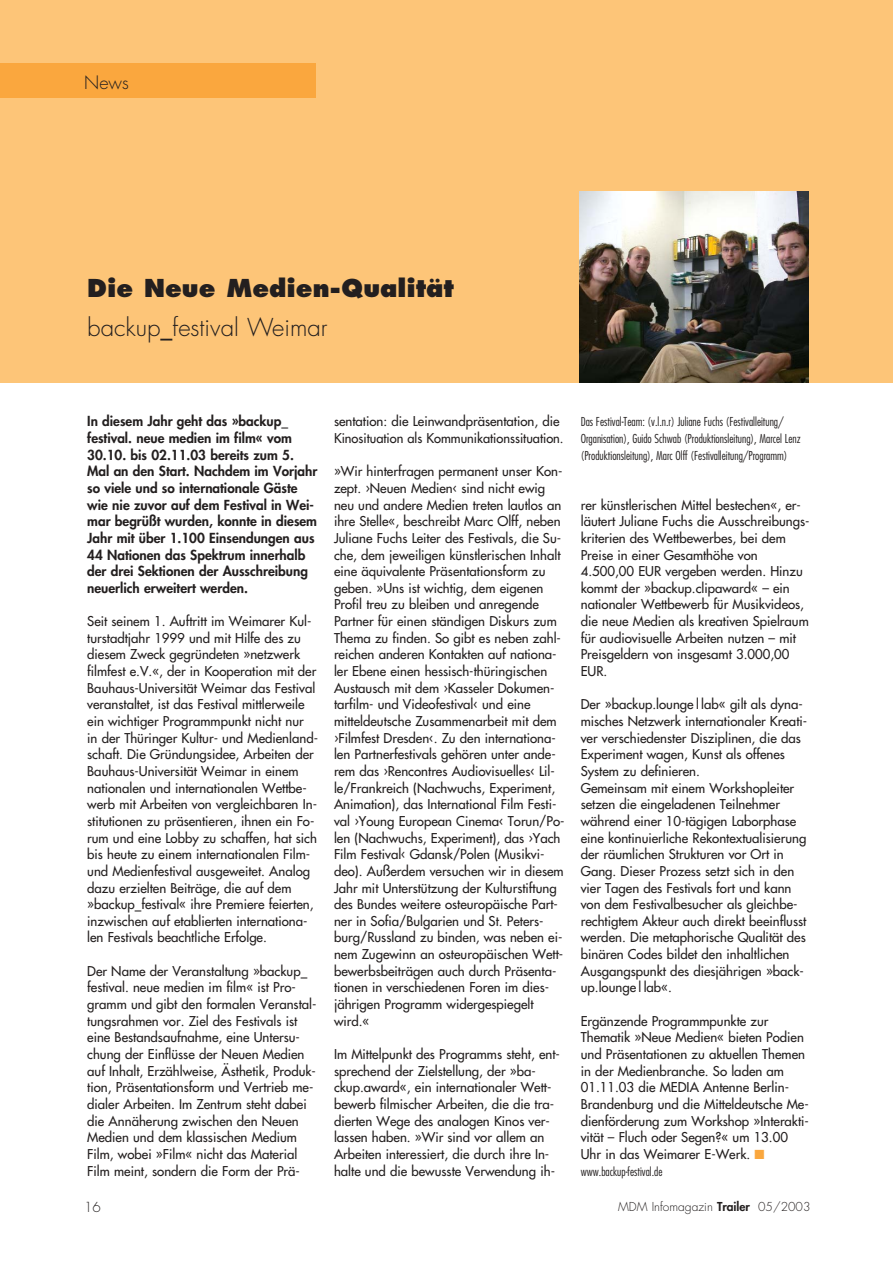
<style>
.page{position:relative;width:893px;height:1263px;background:#fff}
.page>*{position:absolute;margin:0;border:0;box-sizing:border-box;transform-origin:0 0}
.t1{font:800 24px "Futura";color:#231f1f}
.t2{font:300 24px "Futura";color:#231f1f}
.t3{font:300 18px "Futura";color:#231f1f}
.t4{font:800 13.5px/16.6px "Futura";color:#231f1f}
.t5{font:300 13.5px "Futura";color:#231f1f}
.t6{font:13.2px/16.6px "Futura";color:#231f1f}
.t7{font:300 condensed 12px/16.6px "Futura";color:#231f1f}
.t8{font:300 12px "Futura";color:#231f1f}
.s1{color:#faa73e}
.s2{font-weight:800}
</style>
<div class="page">
<div style="left:0;top:0;width:892px;height:383px;background:#fdc578"></div>
<div style="left:0;top:64px;width:315px;height:34px;background:#faa73e"></div>
<img style="left:579px;top:191px;width:230px;height:192px">
<h2 class="t3" style="left:84px;top:74px;width:46px">News</h2>
<h1 class="t1" style="left:87px;top:278px;width:368px">Die Neue Medien-Qualität</h1>
<h1 class="t2" style="left:87px;top:317px;width:242px">backup_festival Weimar</h1>
<p class="t4" style="left:87px;top:414px;width:231px">In diesem Jahr geht das »backup_ festival. neue medien im film« vom 30.10. bis 02.11.03 bereits zum 5.<br>Mal an den Start. Nachdem im Vorjahr so viele und so internationale Gäste wie nie zuvor auf dem Festival in Wei&shy;mar begrüßt wurden, konnte in diesem Jahr mit über 1.100 Einsendungen aus 44 Nationen das Spektrum innerhalb der drei Sektionen der Ausschreibung neuerlich erweitert werden.</p>
<p class="t6" style="left:87px;top:614px;width:232px">Seit seinem 1. Auftritt im Weimarer Kul&shy;turstadtjahr 1999 und mit Hilfe des zu diesem Zweck gegründeten »netzwerk filmfest e.V.«, der in Kooperation mit der Bauhaus-Universität Weimar das Festival veranstaltet, ist das Festival mittlerweile ein wichtiger Programmpunkt nicht nur<br>in der Thüringer Kultur- und Medienland&shy;schaft. Die Gründungsidee, Arbeiten der Bauhaus-Universität Weimar in einem nationalen und internationalen Wettbe&shy;werb mit Arbeiten von vergleichbaren In&shy;stitutionen zu präsentieren, ihnen ein Fo&shy;rum und eine Lobby zu schaffen, hat sich bis heute zu einem internationalen Film&shy;und Medienfestival ausgeweitet. Analog dazu erzielten Beiträge, die auf dem »backup_festival« ihre Premiere feierten, inzwischen auf etablierten internationa&shy;len Festivals beachtliche Erfolge.</p>
<p class="t6" style="left:87px;top:963px;width:231px">Der Name der Veranstaltung »backup_ festival. neue medien im film« ist Pro&shy;gramm und gibt den formalen Veranstal&shy;tungsrahmen vor. Ziel des Festivals ist eine Bestandsaufnahme, eine Untersu&shy;chung der Einflüsse der Neuen Medien auf Inhalt, Erzählweise, Ästhetik, Produk&shy;tion, Präsentationsform und Vertrieb me&shy;dialer Arbeiten. Im Zentrum steht dabei die Annäherung zwischen den Neuen Medien und dem klassischen Medium Film, wobei »Film« nicht das Material Film meint, sondern die Form der Prä-</p>
<p class="t6" style="left:334px;top:414px;width:231px">sentation: die Leinwandpräsentation, die<br>Kinosituation als Kommunikationssituation.</p>
<p class="t6" style="left:334px;top:464px;width:232px">»Wir hinterfragen permanent unser Kon&shy;zept. ›Neuen Medien‹ sind nicht ewig neu und andere Medien treten lautlos an ihre Stelle«, beschreibt Marc Olff, neben Juliane Fuchs Leiter des Festivals, die Su&shy;che, dem jeweiligen künstlerischen Inhalt eine äquivalente Präsentationsform zu geben. »Uns ist wichtig, dem eigenen Profil treu zu bleiben und anregende Partner für einen ständigen Diskurs zum Thema zu finden. So gibt es neben zahl&shy;reichen anderen Kontakten auf nationa&shy;ler Ebene einen hessisch-thüringischen Austausch mit dem ›Kasseler Dokumen&shy;tarfilm- und Videofestival‹ und eine mitteldeutsche Zusammenarbeit mit dem ›Filmfest Dresden‹. Zu den internationa&shy;len Partnerfestivals gehören unter ande&shy;rem das ›Rencontres Audiovisuelles‹ Lil&shy;le/Frankreich (Nachwuchs, Experiment, Animation), das International Film Festi&shy;val ›Young European Cinema‹ Torun/Po&shy;len (Nachwuchs, Experiment), das ›Yach Film Festival‹ Gdansk/Polen (Musikvi&shy;deo). Außerdem versuchen wir in diesem Jahr mit Unterstützung der Kulturstiftung des Bundes weitere osteuropäische Part&shy;ner in Sofia/Bulgarien und St. Peters&shy;burg/Russland zu binden, was neben ei&shy;nem Zugewinn an osteuropäischen Wett&shy;bewerbsbeiträgen auch durch Präsenta&shy;tionen in verschiedenen Foren im dies&shy;jährigen Programm widergespiegelt wird.«</p>
<p class="t6" style="left:334px;top:1047px;width:227px">Im Mittelpunkt des Programms steht, ent&shy;sprechend der Zielstellung, der »ba&shy;ckup.award«, ein internationaler Wett&shy;bewerb filmischer Arbeiten, die die tra&shy;dierten Wege des analogen Kinos ver&shy;lassen haben. »Wir sind vor allem an Arbeiten interessiert, die durch ihre In&shy;halte und die bewusste Verwendung ih-</p>
<p class="t7" style="left:580px;top:414px;width:221px">Das Festival-Team: (v.l.n.r) Juliane Fuchs (Festivalleitung/<br>Organisation), Guido Schwab (Produktionsleitung), Marcel Lenz (Produktionsleitung), Marc Olff (Festivalleitung/Programm)</p>
<p class="t6" style="left:580px;top:497px;width:230px">rer künstlerischen Mittel bestechen«, er&shy;läutert Juliane Fuchs die Ausschreibungs&shy;kriterien des Wettbewerbes, bei dem Preise in einer Gesamthöhe von 4.500,00 EUR vergeben werden. Hinzu kommt der »backup.clipaward« – ein nationaler Wettbewerb für Musikvideos, die neue Medien als kreativen Spielraum für audiovisuelle Arbeiten nutzen – mit Preisgeldern von insgesamt 3.000,00<br>EUR.</p>
<p class="t6" style="left:580px;top:697px;width:228px">Der »backup.lounge|lab« gilt als dyna&shy;misches Netzwerk internationaler Kreati&shy;ver verschiedenster Disziplinen, die das Experiment wagen, Kunst als offenes System zu definieren.<br>Gemeinsam mit einem Workshopleiter setzen die eingeladenen Teilnehmer während einer 10-tägigen Laborphase eine kontinuierliche Rekontextualisierung der räumlichen Strukturen vor Ort in Gang. Dieser Prozess setzt sich in den vier Tagen des Festivals fort und kann von dem Festivalbesucher als gleichbe&shy;rechtigtem Akteur auch direkt beeinflusst werden. Die metaphorische Qualität des binären Codes bildet den inhaltlichen Ausgangspunkt des diesjährigen »back&shy;up.lounge|lab«.</p>
<p class="t6" style="left:580px;top:1013px;width:230px">Ergänzende Programmpunkte zur Thematik »Neue Medien« bieten Podien und Präsentationen zu aktuellen Themen in der Medienbranche. So laden am 01.11.03 die MEDIA Antenne Berlin-Brandenburg und die Mitteldeutsche Me&shy;dienförderung zum Workshop »Interakti&shy;vität – Fluch oder Segen?« um 13.00<br>Uhr in das Weimarer E-Werk. <span class="s1">■</span></p>
<p class="t7" style="left:580px;top:1164px;width:83px">www.backup-festival.de</p>
<p class="t5" style="left:84px;top:1201px;width:18px">16</p>
<p class="t8" style="left:618px;top:1201px;width:194px">MDM Infomagazin <span class="s2">Trailer</span> 05/2003</p>
</div>
